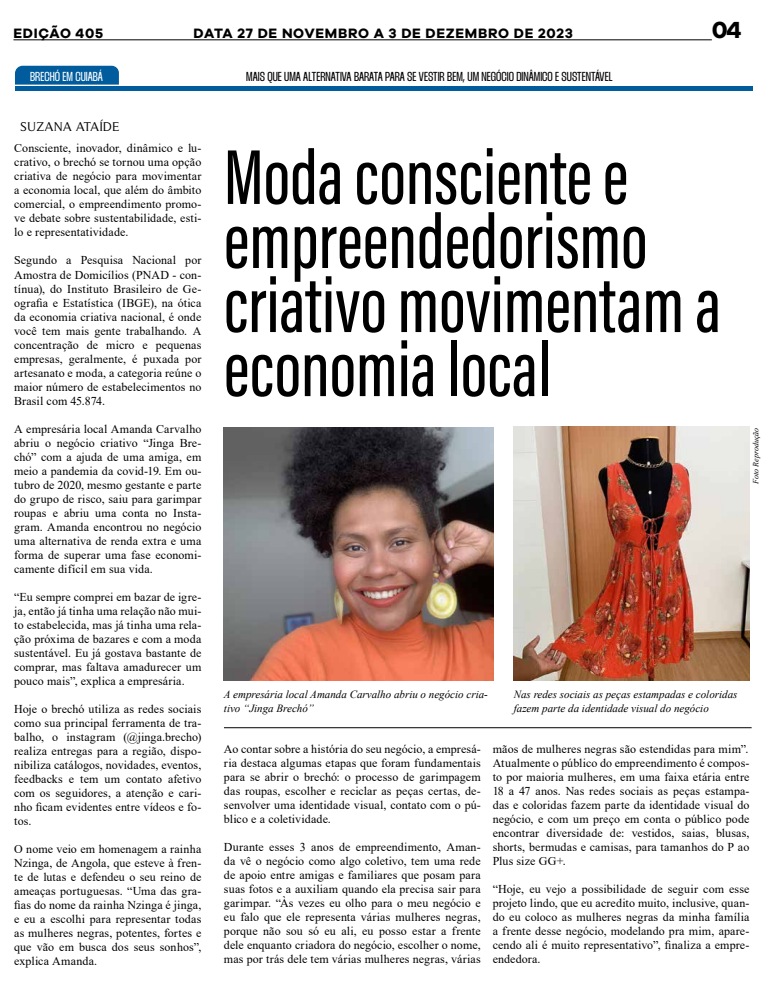
<style>
.page{position:relative;width:780px;height:993px;background:#fff}
.page>*{position:absolute;margin:0;border:0;box-sizing:border-box;transform-origin:0 0}
.t1{font:80px/64px "Acumin Variable Concept";color:#000}
.t2{font:700 24px "Galyon";color:#000}
.t3{font:700 14px "Galyon";letter-spacing:.05em;color:#000}
.t4{font:900 13px "Thunder";color:#000}
.t5{font:900 13px "Thunder";color:#fff}
.t6{font:13px "Timeless";color:#000}
.t7{font:12px/14px "Times New Roman";letter-spacing:.01em;color:#000;text-align:justify}
.t8{font:italic 11px/13.2px "Times New Roman";color:#000}
.t9{font:italic 8px "Times New Roman";color:#000}
</style>
<div class="page">
<hr style="left:13px;top:39px;width:698px;height:1px;background:#000">
<div style="left:15px;top:86px;width:737px;height:5px;background:#005c9c"></div>
<svg style="left:15px;top:66px;width:104px;height:19px;background:#08619f"></svg>
<img style="left:514px;top:426px;width:235px;height:254px">
<img style="left:224px;top:427px;width:269px;height:253px">
<hr style="left:224px;top:727px;width:527px;height:1px;background:#000">
<p class="t3" style="left:13px;top:24px;width:91px">EDIÇÃO 405</p>
<p class="t3" style="left:193px;top:24px;width:381px">DATA 27 DE NOVEMBRO A 3 DE DEZEMBRO DE 2023</p>
<h2 class="t2" style="left:711px;top:15px;width:31px">04</h2>
<p class="t5" style="left:30px;top:69px;width:74px">BRECHÓ EM CUIABÁ</p>
<p class="t4" style="left:246px;top:69px;width:367px">MAIS QUE UMA ALTERNATIVA BARATA PARA SE VESTIR BEM, UM NEGÓCIO DINÂMICO E SUSTENTÁVEL</p>
<p class="t6" style="left:20px;top:119px;width:101px">SUZANA ATAÍDE</p>
<p class="t7" style="left:14px;top:141px;width:189px">Consciente, inovador, dinâmico e lu&shy;crativo, o brechó se tornou uma opção criativa de negócio para movimentar a economia local, que além do âmbito comercial, o empreendimento promo&shy;ve debate sobre sustentabilidade, esti&shy;lo e representatividade.</p>
<p class="t7" style="left:14px;top:253px;width:189px">Segundo a Pesquisa Nacional por Amostra de Domicílios (PNAD - con&shy;tínua), do Instituto Brasileiro de Ge&shy;ografia e Estatística (IBGE), na ótica da economia criativa nacional, é onde você tem mais gente trabalhando. A concentração de micro e pequenas empresas, geralmente, é puxada por artesanato e moda, a categoria reúne o maior número de estabelecimentos no Brasil com 45.874.</p>
<p class="t7" style="left:14px;top:421px;width:189px">A empresária local Amanda Carvalho abriu o negócio criativo “Jinga Bre&shy;chó” com a ajuda de uma amiga, em meio a pandemia da covid-19. Em ou&shy;tubro de 2020, mesmo gestante e parte do grupo de risco, saiu para garimpar roupas e abriu uma conta no Insta&shy;gram. Amanda encontrou no negócio uma alternativa de renda extra e uma forma de superar uma fase economi&shy;camente difícil em sua vida.</p>
<p class="t7" style="left:14px;top:589px;width:189px">“Eu sempre comprei em bazar de igre&shy;ja, então já tinha uma relação não mui&shy;to estabelecida, mas já tinha uma rela&shy;ção próxima de bazares e com a moda sustentável. Eu já gostava bastante de comprar, mas faltava amadurecer um pouco mais”, explica a empresária.</p>
<p class="t7" style="left:14px;top:701px;width:189px">Hoje o brechó utiliza as redes sociais como sua principal ferramenta de tra&shy;balho, o instagram (@jinga.brecho) realiza entregas para a região, dispo&shy;nibiliza catálogos, novidades, eventos, feedbacks e tem um contato afetivo com os seguidores, a atenção e cari&shy;nho ficam evidentes entre vídeos e fo&shy;tos.</p>
<p class="t7" style="left:14px;top:841px;width:189px">O nome veio em homenagem a rainha Nzinga, de Angola, que esteve à fren&shy;te de lutas e defendeu o seu reino de ameaças portuguesas. “Uma das gra&shy;fias do nome da rainha Nzinga é jinga, e eu a escolhi para representar todas as mulheres negras, potentes, fortes e que vão em busca dos seus sonhos”, explica Amanda.</p>
<h1 class="t1" style="left:224px;top:141px;width:499px">Moda consciente e empreendedorismo criativo movimentam a economia local</h1>
<p class="t9" style="left:750px;top:483px;width:57px;rotate:-90deg">Foto Reprodução</p>
<p class="t8" style="left:224px;top:687px;width:265px">A empresária local Amanda Carvalho abriu o negócio cria&shy;tivo “Jinga Brechó”</p>
<p class="t8" style="left:514px;top:687px;width:225px">Nas redes sociais as peças estampadas e coloridas fazem parte da identidade visual do negócio</p>
<p class="t7" style="left:224px;top:741px;width:258px">Ao contar sobre a história do seu negócio, a empresá&shy;ria destaca algumas etapas que foram fundamentais para se abrir o brechó: o processo de garimpagem das roupas, escolher e reciclar as peças certas, de&shy;senvolver uma identidade visual, contato com o pú&shy;blico e a coletividade.</p>
<p class="t7" style="left:224px;top:839px;width:258px">Durante esses 3 anos de empreendimento, Aman&shy;da vê o negócio como algo coletivo, tem uma rede de apoio entre amigas e familiares que posam para suas fotos e a auxiliam quando ela precisa sair para garimpar. “Às vezes eu olho para o meu negócio e eu falo que ele representa várias mulheres negras, porque não sou só eu ali, eu posso estar a frente dele enquanto criadora do negócio, escolher o nome, mas por trás dele tem várias mulheres negras, várias</p>
<p class="t7" style="left:492px;top:741px;width:258px">mãos de mulheres negras são estendidas para mim”.<br>Atualmente o público do empreendimento é compos&shy;to por maioria mulheres, em uma faixa etária entre 18 a 47 anos. Nas redes sociais as peças estampa&shy;das e coloridas fazem parte da identidade visual do negócio, e com um preço em conta o público pode encontrar diversidade de: vestidos, saias, blusas, shorts, bermudas e camisas, para tamanhos do P ao Plus size GG+.</p>
<p class="t7" style="left:492px;top:881px;width:258px">“Hoje, eu vejo a possibilidade de seguir com esse projeto lindo, que eu acredito muito, inclusive, quan&shy;do eu coloco as mulheres negras da minha família a frente desse negócio, modelando pra mim, apare&shy;cendo ali é muito representativo”, finaliza a empre&shy;endedora.</p>
</div>
